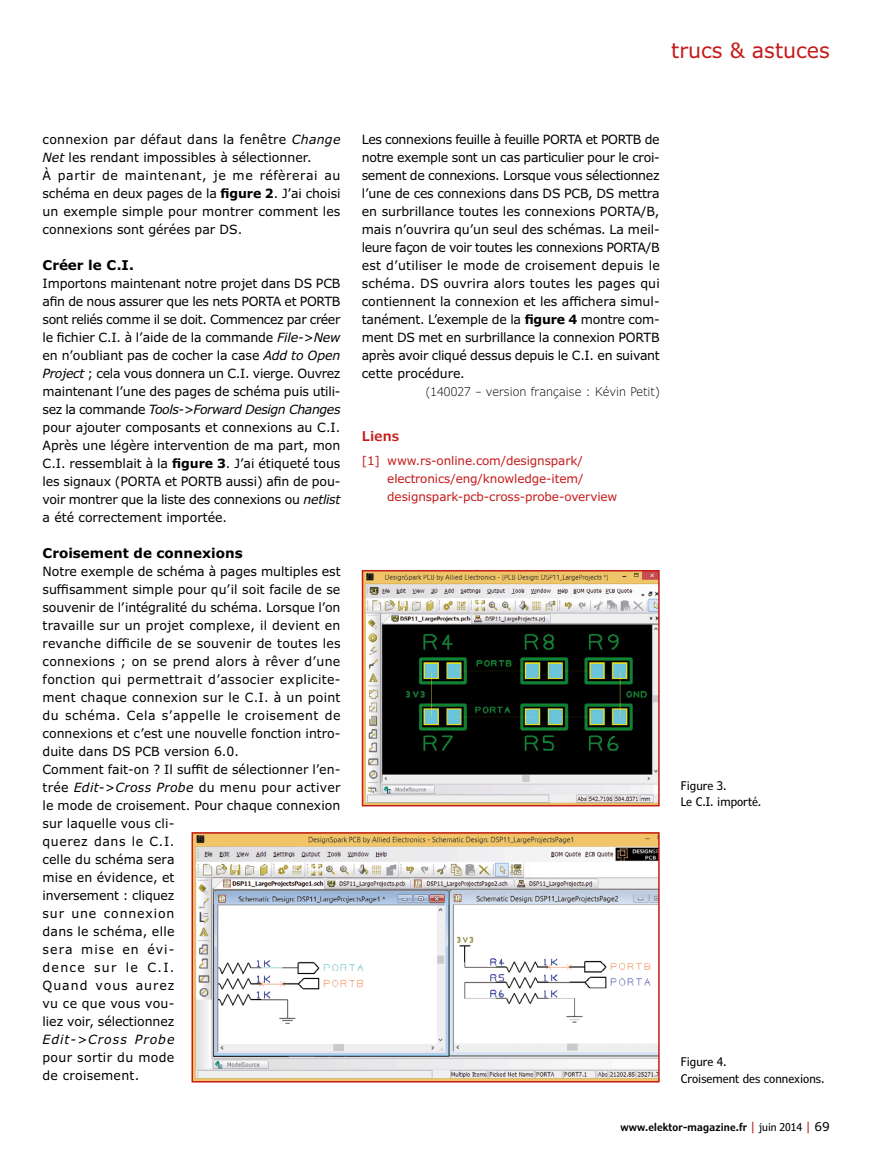
<style>
.page{position:relative;width:881px;height:1174px;background:#fff}
.page>*{position:absolute;margin:0;border:0;box-sizing:border-box;transform-origin:0 0}
.t1{font:21px "Verdana Pro";color:#c51b1a}
.paragraph_heading{font:700 13.5px "Verdana Pro";color:#000}
.links___litterature{font:600 13.5px "Verdana Pro";color:#c51b1a}
.bodytext{font:12.75px/18px "Verdana Pro";letter-spacing:.005em;color:#000;text-align:justify}
.links___litterature-2{font:12px/18px "Verdana Pro";letter-spacing:-.01em;color:#c51b1a}
.t2{font:condensed 12px/16.2px "Verdana Pro";color:#000}
.article_number{font:300 12px "Verdana Pro";color:#000}
.t3{font:600 condensed 10.8px "Verdana Pro";letter-spacing:.02em;color:#000}
.s1{font-style:italic}
.s2{font-weight:700}
.s3{font-weight:400;font-stretch:normal;font-size:12.15px;color:#c51b1a}
.s4{font-weight:400}
.s5{font-weight:400;font-stretch:normal;font-size:12.15px}
</style>
<div class="page">
<img style="left:364px;top:573px;width:292px;height:230px">
<div style="left:361px;top:570px;width:298px;height:236px;border:2px solid #c51b1a"></div>
<img style="left:194px;top:835px;width:462px;height:244px">
<div style="left:191px;top:832px;width:468px;height:250px;border:2px solid #c51b1a"></div>
<h1 class="t1" style="left:671px;top:37px;width:160px">trucs &amp; astuces</h1>
<p class="bodytext" style="left:43px;top:131px;width:299px">connexion par défaut dans la fenêtre <span class="s1">Change<br>Net</span> les rendant impossibles à sélectionner.</p>
<p class="bodytext" style="left:43px;top:167px;width:299px">À partir de maintenant, je me réfèrerai au schéma en deux pages de la <span class="s2">figure 2</span>. J’ai choisi un exemple simple pour montrer comment les connexions sont gérées par DS.</p>
<p class="paragraph_heading" style="left:43px;top:256px;width:93px">Créer le C.I.</p>
<p class="bodytext" style="left:43px;top:275px;width:299px">Importons maintenant notre projet dans DS PCB afin de nous assurer que les nets PORTA et PORTB sont reliés comme il se doit. Commencez par créer le fichier C.I. à l’aide de la commande <span class="s1">File-&gt;New </span>en n’oubliant pas de cocher la case <span class="s1">Add to Open Project</span> ; cela vous donnera un C.I. vierge. Ouvrez maintenant l’une des pages de schéma puis utili&shy;sez la commande <span class="s1">Tools-&gt;Forward Design Changes </span>pour ajouter composants et connexions au C.I.<br>Après une légère intervention de ma part, mon C.I. ressemblait à la <span class="s2">figure 3</span>. J’ai étiqueté tous les signaux (PORTA et PORTB aussi) afin de pou&shy;voir montrer que la liste des connexions ou <span class="s1">netlist </span>a été correctement importée.</p>
<p class="paragraph_heading" style="left:43px;top:544px;width:201px">Croisement de connexions</p>
<p class="bodytext" style="left:43px;top:563px;width:299px">Notre exemple de schéma à pages multiples est suffisamment simple pour qu’il soit facile de se souvenir de l’intégralité du schéma. Lorsque l’on travaille sur un projet complexe, il devient en revanche difficile de se souvenir de toutes les connexions ; on se prend alors à rêver d’une fonction qui permettrait d’associer explicite&shy;ment chaque connexion sur le C.I. à un point du schéma. Cela s’appelle le croisement de connexions et c’est une nouvelle fonction intro&shy;duite dans DS PCB version 6.0.</p>
<p class="bodytext" style="left:43px;top:761px;width:299px;text-align:left">Comment fait-on ? Il suffit de sélectionner l’en&shy;trée <span class="s1">Edit-&gt;Cross Probe</span> du menu pour activer le mode de croisement. Pour chaque connexion sur laquelle vous cli-<br>querez dans le C.I.<br>celle du schéma sera<br>mise en évidence, et<br>inversement : cliquez<br>sur une connexion<br>dans le schéma, elle<br>sera mise en évi-<br>dence sur le C.I.<br>Quand vous aurez<br>vu ce que vous vou-<br>liez voir, sélectionnez<br><span class="s1">Edit-&gt;Cross Probe<br></span>pour sortir du mode<br>de croisement.</p>
<p class="bodytext" style="left:361px;top:131px;width:299px">Les connexions feuille à feuille PORTA et PORTB de notre exemple sont un cas particulier pour le croi&shy;sement de connexions. Lorsque vous sélectionnez l’une de ces connexions dans DS PCB, DS mettra en surbrillance toutes les connexions PORTA/B, mais n’ouvrira qu’un seul des schémas. La meil&shy;leure façon de voir toutes les connexions PORTA/B est d’utiliser le mode de croisement depuis le schéma. DS ouvrira alors toutes les pages qui contiennent la connexion et les affichera simul&shy;tanément. L’exemple de la <span class="s2">figure 4</span> montre com&shy;ment DS met en surbrillance la connexion PORTB après avoir cliqué dessus depuis le C.I. en suivant cette procédure.</p>
<p class="article_number" style="left:426px;top:384px;width:235px">(140027 – version française : Kévin Petit)</p>
<p class="links___litterature" style="left:361px;top:427px;width:39px">Liens</p>
<p class="links___litterature-2" style="left:387px;top:452px;width:231px;text-indent:-26px">[1] www.rs-online.com/designspark/ electronics/eng/knowledge-item/ designspark-pcb-cross-probe-overview</p>
<p class="t2" style="left:680px;top:778px;width:82px">Figure 3.<br>Le C.I. importé.</p>
<p class="t2" style="left:680px;top:1054px;width:145px">Figure 4.<br>Croisement des connexions.</p>
<p class="t3" style="left:620px;top:1120px;width:211px">www.elektor-magazine.fr <span class="s3">|</span> <span class="s4">juin 2014</span> <span class="s3">|</span> <span class="s5">69</span></p>
</div>
